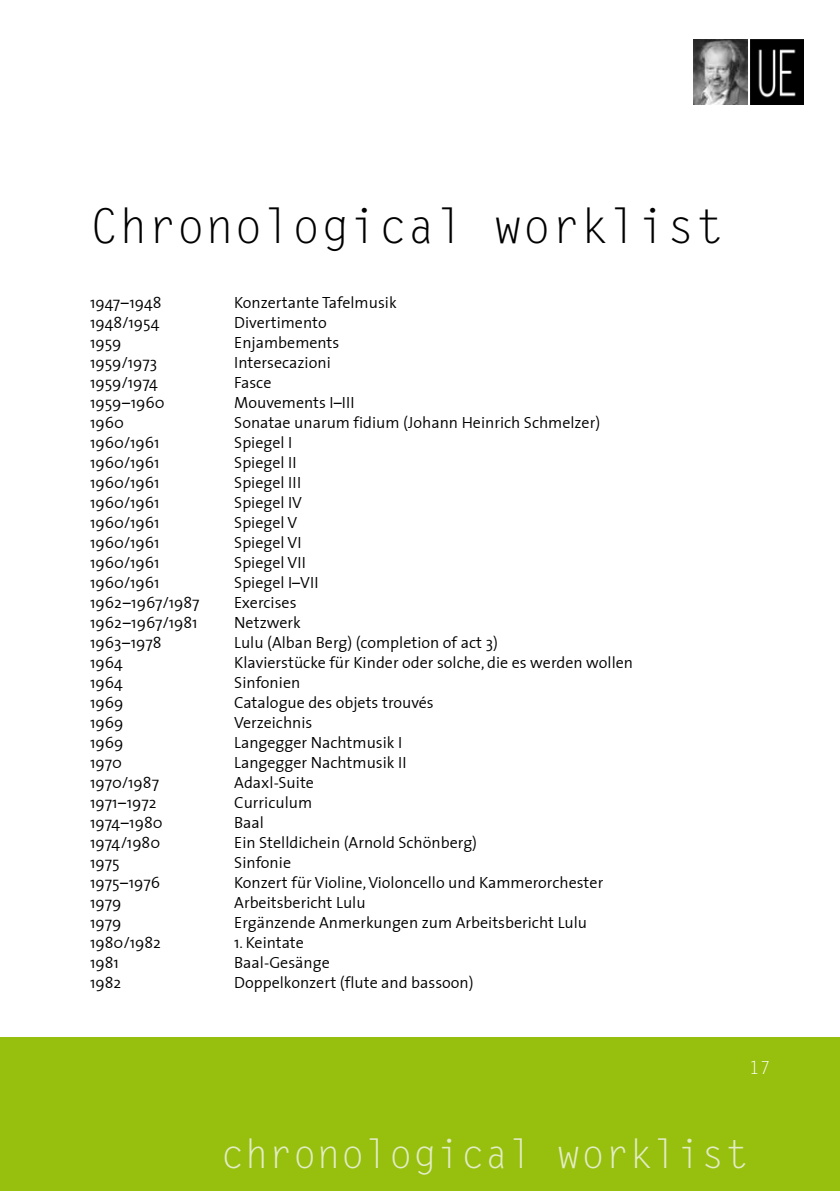
<style>
.page{position:relative;width:840px;height:1191px;background:#fff}
.page>*{position:absolute;margin:0;border:0;box-sizing:border-box;transform-origin:0 0}
.t1{font:48px "Letter Gothic LTCE";color:#000}
.t2{font:40px "Letter Gothic";color:#e3ecc5}
.t3{font:18px "Letter Gothic";color:#fff}
.t4{font:16px "The Sans Semi Light Plain";color:#000}
</style>
<div class="page">
<img style="left:750px;top:40px;width:53px;height:64px">
<img style="left:693px;top:40px;width:54px;height:64px">
<div style="left:0;top:1037px;width:839px;height:154px;background:#97bf0d"></div>
<h1 class="t1" style="left:90px;top:199px;width:635px">Chronological worklist</h1>
<p class="t4" style="left:90px;top:289px;width:73px">1947–1948</p>
<p class="t4" style="left:234px;top:289px;width:164px">Konzertante Tafelmusik</p>
<p class="t4" style="left:90px;top:309px;width:71px">1948/1954</p>
<p class="t4" style="left:234px;top:309px;width:94px">Divertimento</p>
<p class="t4" style="left:90px;top:329px;width:33px">1959</p>
<p class="t4" style="left:234px;top:329px;width:107px">Enjambements</p>
<p class="t4" style="left:90px;top:349px;width:69px">1959/1973</p>
<p class="t4" style="left:234px;top:349px;width:98px">Intersecazioni</p>
<p class="t4" style="left:90px;top:369px;width:69px">1959/1974</p>
<p class="t4" style="left:234px;top:369px;width:39px">Fasce</p>
<p class="t4" style="left:90px;top:389px;width:76px">1959–1960</p>
<p class="t4" style="left:234px;top:389px;width:122px">Mouvements I–III</p>
<p class="t4" style="left:90px;top:409px;width:35px">1960</p>
<p class="t4" style="left:234px;top:409px;width:367px">Sonatae unarum fidium (Johann Heinrich Schmelzer)</p>
<p class="t4" style="left:90px;top:429px;width:71px">1960/1961</p>
<p class="t4" style="left:234px;top:429px;width:59px">Spiegel I</p>
<p class="t4" style="left:90px;top:449px;width:71px">1960/1961</p>
<p class="t4" style="left:234px;top:449px;width:64px">Spiegel II</p>
<p class="t4" style="left:90px;top:469px;width:71px">1960/1961</p>
<p class="t4" style="left:234px;top:469px;width:68px">Spiegel III</p>
<p class="t4" style="left:90px;top:489px;width:71px">1960/1961</p>
<p class="t4" style="left:234px;top:489px;width:69px">Spiegel IV</p>
<p class="t4" style="left:90px;top:509px;width:71px">1960/1961</p>
<p class="t4" style="left:234px;top:509px;width:65px">Spiegel V</p>
<p class="t4" style="left:90px;top:529px;width:71px">1960/1961</p>
<p class="t4" style="left:234px;top:529px;width:69px">Spiegel VI</p>
<p class="t4" style="left:90px;top:549px;width:71px">1960/1961</p>
<p class="t4" style="left:234px;top:549px;width:73px">Spiegel VII</p>
<p class="t4" style="left:90px;top:569px;width:71px">1960/1961</p>
<p class="t4" style="left:234px;top:569px;width:86px">Spiegel I–VII</p>
<p class="t4" style="left:90px;top:589px;width:111px">1962–1967/1987</p>
<p class="t4" style="left:234px;top:589px;width:64px">Exercises</p>
<p class="t4" style="left:90px;top:609px;width:109px">1962–1967/1981</p>
<p class="t4" style="left:234px;top:609px;width:68px">Netzwerk</p>
<p class="t4" style="left:90px;top:629px;width:73px">1963–1978</p>
<p class="t4" style="left:234px;top:629px;width:265px">Lulu (Alban Berg) (completion of act 3)</p>
<p class="t4" style="left:90px;top:649px;width:34px">1964</p>
<p class="t4" style="left:234px;top:649px;width:400px">Klavierstücke für Kinder oder solche, die es werden wollen</p>
<p class="t4" style="left:90px;top:669px;width:34px">1964</p>
<p class="t4" style="left:234px;top:669px;width:67px">Sinfonien</p>
<p class="t4" style="left:90px;top:689px;width:35px">1969</p>
<p class="t4" style="left:234px;top:689px;width:201px">Catalogue des objets trouvés</p>
<p class="t4" style="left:90px;top:709px;width:35px">1969</p>
<p class="t4" style="left:234px;top:709px;width:80px">Verzeichnis</p>
<p class="t4" style="left:90px;top:729px;width:35px">1969</p>
<p class="t4" style="left:234px;top:729px;width:169px">Langegger Nachtmusik I</p>
<p class="t4" style="left:90px;top:749px;width:33px">1970</p>
<p class="t4" style="left:234px;top:749px;width:174px">Langegger Nachtmusik II</p>
<p class="t4" style="left:90px;top:769px;width:70px">1970/1987</p>
<p class="t4" style="left:234px;top:769px;width:81px">Adaxl-Suite</p>
<p class="t4" style="left:90px;top:789px;width:68px">1971–1972</p>
<p class="t4" style="left:234px;top:789px;width:79px">Curriculum</p>
<p class="t4" style="left:90px;top:809px;width:74px">1974–1980</p>
<p class="t4" style="left:234px;top:809px;width:31px">Baal</p>
<p class="t4" style="left:90px;top:829px;width:72px">1974/1980</p>
<p class="t4" style="left:234px;top:829px;width:244px">Ein Stelldichein (Arnold Schönberg)</p>
<p class="t4" style="left:90px;top:849px;width:31px">1975</p>
<p class="t4" style="left:234px;top:849px;width:58px">Sinfonie</p>
<p class="t4" style="left:90px;top:869px;width:71px">1975–1976</p>
<p class="t4" style="left:234px;top:869px;width:370px">Konzert für Violine, Violoncello und Kammerorchester</p>
<p class="t4" style="left:90px;top:889px;width:33px">1979</p>
<p class="t4" style="left:234px;top:889px;width:133px">Arbeitsbericht Lulu</p>
<p class="t4" style="left:90px;top:909px;width:33px">1979</p>
<p class="t4" style="left:234px;top:909px;width:354px">Ergänzende Anmerkungen zum Arbeitsbericht Lulu</p>
<p class="t4" style="left:90px;top:929px;width:72px">1980/1982</p>
<p class="t4" style="left:234px;top:929px;width:71px">1. Keintate</p>
<p class="t4" style="left:90px;top:949px;width:30px">1981</p>
<p class="t4" style="left:234px;top:949px;width:97px">Baal-Gesänge</p>
<p class="t4" style="left:90px;top:969px;width:33px">1982</p>
<p class="t4" style="left:234px;top:969px;width:241px">Doppelkonzert (flute and bassoon)</p>
<p class="t3" style="left:748px;top:1057px;width:23px">17</p>
<h2 class="t2" style="left:220px;top:1130px;width:530px">chronological worklist</h2>
</div>
